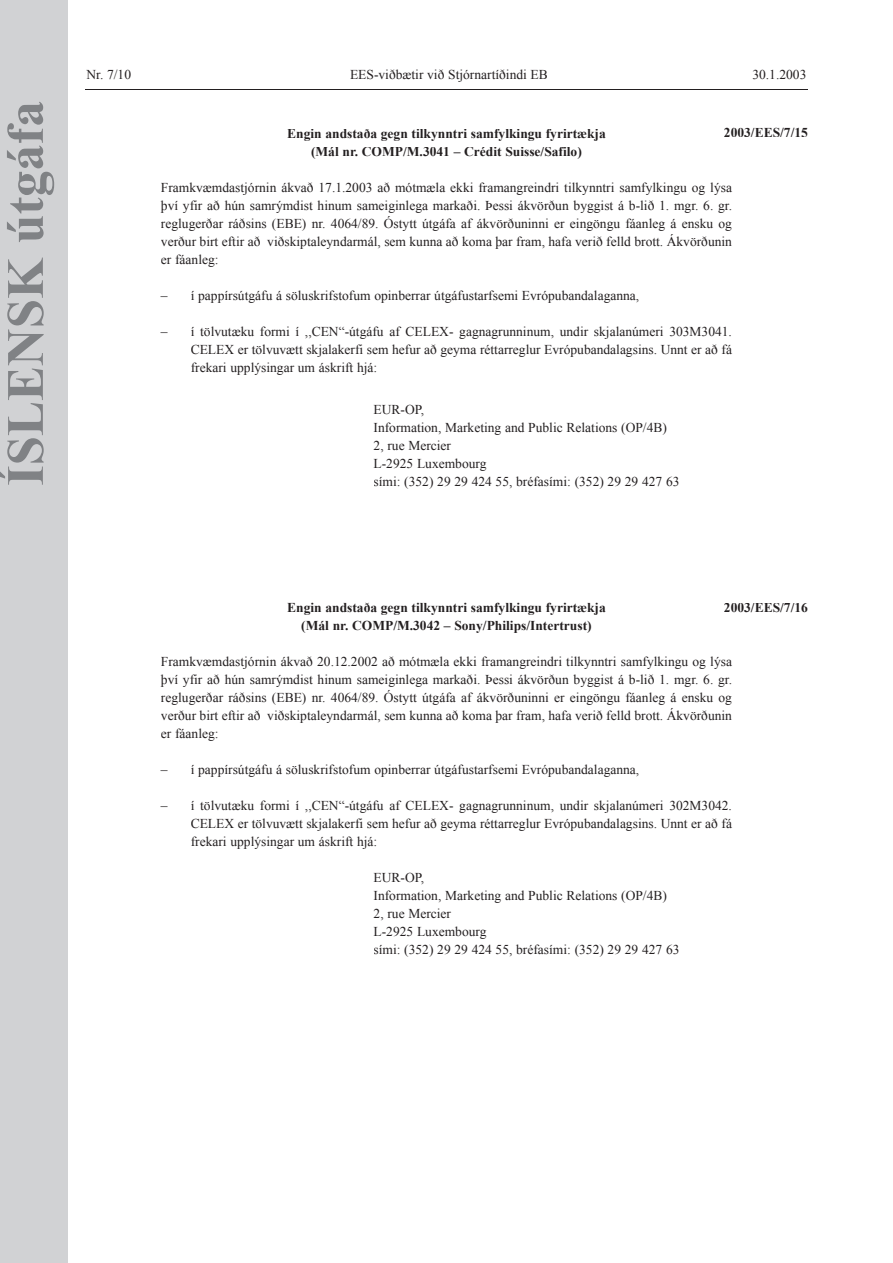
<style>
.page{position:relative;width:893px;height:1263px;background:#fff}
.page>*{position:absolute;margin:0;border:0;box-sizing:border-box;transform-origin:0 0}
.t1{font:700 52.5px "Times New Roman";color:#808285}
.t2{font:13.5px/18px "Times New Roman";color:#231f20;text-align:justify}
.t3{font:700 13.5px/18px "Times New Roman";color:#231f20;text-align:center}
</style>
<div class="page">
<hr style="left:85px;top:89px;width:723px;height:1px;background:#231f20">
<div style="left:0;top:0;width:68px;height:1263px;background:#d1d2d4"></div>
<h1 class="t1" style="left:-5px;top:486px;width:386px;rotate:-90deg">ÍSLENSK útgáfa</h1>
<p class="t2" style="left:87px;top:65px;width:46px">Nr. 7/10</p>
<p class="t2" style="left:350px;top:65px;width:199px">EES-viðbætir við Stjórnartíðindi EB</p>
<p class="t2" style="left:752px;top:65px;width:55px">30.1.2003</p>
<p class="t3" style="left:724px;top:123px;width:86px">2003/EES/7/15</p>
<p class="t3" style="left:287px;top:125px;width:320px">Engin andstaða gegn tilkynntri samfylkingu fyrirtækja (Mál nr. COMP/M.3041 – Crédit Suisse/Safilo)</p>
<p class="t2" style="left:161px;top:178px;width:573px">Framkvæmdastjórnin ákvað 17.1.2003 að mótmæla ekki framangreindri tilkynntri samfylkingu og lýsa því yfir að hún samrýmdist hinum sameiginlega markaði. Þessi ákvörðun byggist á b-lið 1. mgr. 6. gr. reglugerðar ráðsins (EBE) nr. 4064/89. Óstytt útgáfa af ákvörðuninni er eingöngu fáanleg á ensku og verður birt eftir að viðskiptaleyndarmál, sem kunna að koma þar fram, hafa verið felld brott. Ákvörðunin er fáanleg:</p>
<p class="t2" style="left:161px;top:286px;width:480px">– í pappírsútgáfu á söluskrifstofum opinberrar útgáfustarfsemi Evrópubandalaganna,</p>
<p class="t2" style="left:191px;top:322px;width:543px;text-indent:-30px">– í tölvutæku formi í ,,CEN“-útgáfu af CELEX- gagnagrunninum, undir skjalanúmeri 303M3041.<br>CELEX er tölvuvætt skjalakerfi sem hefur að geyma réttarreglur Evrópubandalagsins. Unnt er að fá frekari upplýsingar um áskrift hjá:</p>
<p class="t2" style="left:374px;top:400px;width:307px;text-align:left">EUR-OP,<br>Information, Marketing and Public Relations (OP/4B)<br>2, rue Mercier<br>L-2925 Luxembourg<br>sími: (352) 29 29 424 55, bréfasími: (352) 29 29 427 63</p>
<p class="t3" style="left:287px;top:598px;width:320px">Engin andstaða gegn tilkynntri samfylkingu fyrirtækja (Mál nr. COMP/M.3042 – Sony/Philips/Intertrust)</p>
<p class="t2" style="left:161px;top:652px;width:573px">Framkvæmdastjórnin ákvað 20.12.2002 að mótmæla ekki framangreindri tilkynntri samfylkingu og lýsa því yfir að hún samrýmdist hinum sameiginlega markaði. Þessi ákvörðun byggist á b-lið 1. mgr. 6. gr. reglugerðar ráðsins (EBE) nr. 4064/89. Óstytt útgáfa af ákvörðuninni er eingöngu fáanleg á ensku og verður birt eftir að viðskiptaleyndarmál, sem kunna að koma þar fram, hafa verið felld brott. Ákvörðunin er fáanleg:</p>
<p class="t2" style="left:161px;top:760px;width:480px">– í pappírsútgáfu á söluskrifstofum opinberrar útgáfustarfsemi Evrópubandalaganna,</p>
<p class="t2" style="left:191px;top:796px;width:543px;text-indent:-30px">– í tölvutæku formi í ,,CEN“-útgáfu af CELEX- gagnagrunninum, undir skjalanúmeri 302M3042.<br>CELEX er tölvuvætt skjalakerfi sem hefur að geyma réttarreglur Evrópubandalagsins. Unnt er að fá frekari upplýsingar um áskrift hjá:</p>
<p class="t2" style="left:374px;top:868px;width:307px;text-align:left">EUR-OP,<br>Information, Marketing and Public Relations (OP/4B)<br>2, rue Mercier<br>L-2925 Luxembourg<br>sími: (352) 29 29 424 55, bréfasími: (352) 29 29 427 63</p>
<p class="t3" style="left:724px;top:599px;width:86px">2003/EES/7/16</p>
</div>
